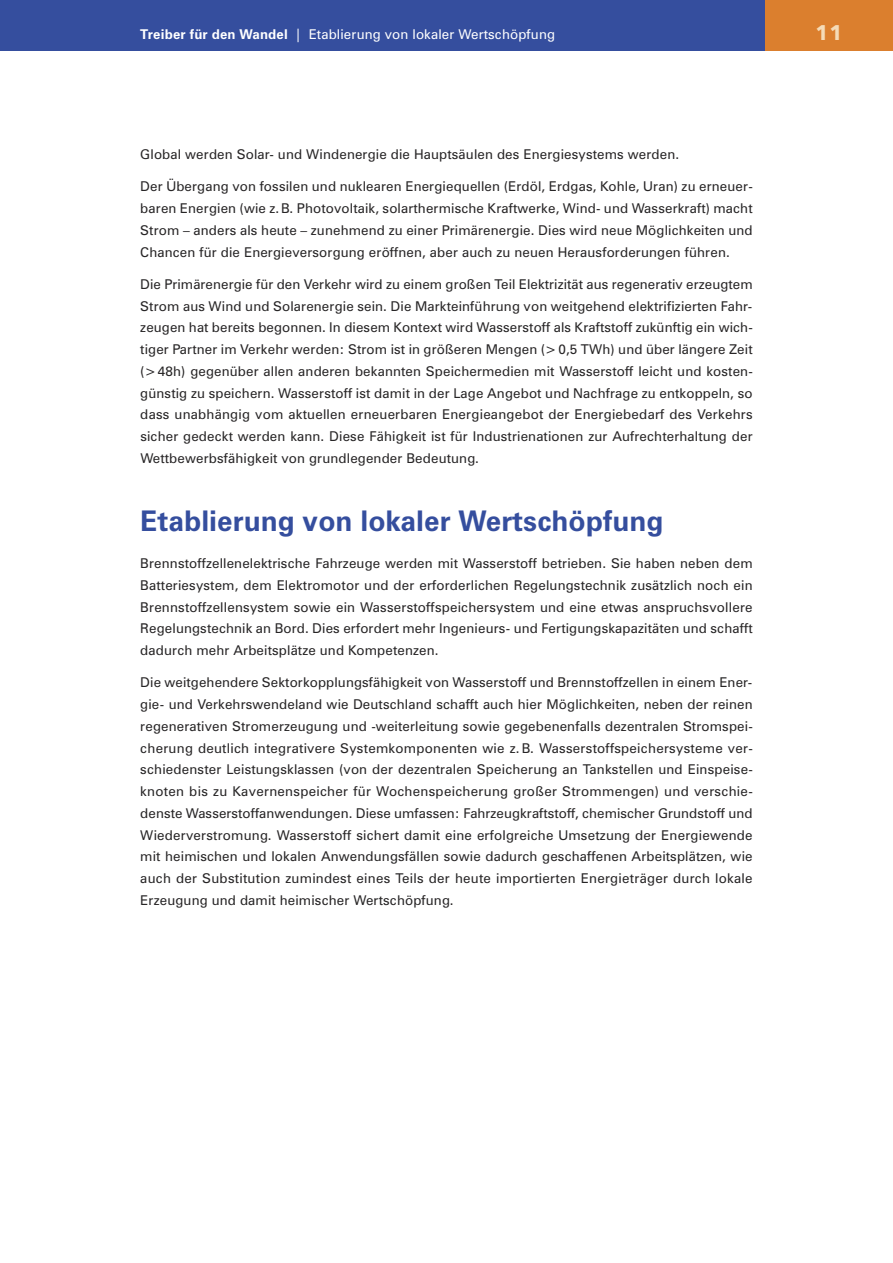
<style>
.page{position:relative;width:893px;height:1263px;background:#fff}
.page>*{position:absolute;margin:0;border:0;box-sizing:border-box;transform-origin:0 0}
.t1{font:700 28.5px "Zurich BT";color:#354e9e}
.t2{font:700 21px "Avenir Next LT Pro";color:#f5dbb7}
.t3{font:13.5px/21.8px "Zurich BT";letter-spacing:.01em;color:#272526;text-align:justify}
.t4{font:13.5px "Zurich BT";letter-spacing:.01em;color:#fff}
.s1{font-weight:700}
</style>
<div class="page">
<div style="left:0;top:0;width:765px;height:51px;background:#354e9e"></div>
<div style="left:765px;top:0;width:128px;height:51px;background:#db7f2e"></div>
<p class="t4" style="left:140px;top:27px;width:416px"><span class="s1">Treiber für den Wandel</span> | Etablierung von lokaler Wertschöpfung</p>
<h2 class="t2" style="left:815px;top:25px;width:29px">11</h2>
<p class="t3" style="left:140px;top:144px;width:540px">Global werden Solar- und Windenergie die Hauptsäulen des Energiesystems werden.</p>
<p class="t3" style="left:140px;top:176px;width:614px">Der Übergang von fossilen und nuklearen Energiequellen (Erdöl, Erdgas, Kohle, Uran) zu erneuer&shy;baren Energien (wie z.B. Photovoltaik, solarthermische Kraftwerke, Wind- und Wasserkraft) macht Strom – anders als heute – zunehmend zu einer Primärenergie. Dies wird neue Möglichkeiten und Chancen für die Energieversorgung eröffnen, aber auch zu neuen Herausforderungen führen.</p>
<p class="t3" style="left:140px;top:273px;width:614px">Die Primärenergie für den Verkehr wird zu einem großen Teil Elektrizität aus regenerativ erzeugtem Strom aus Wind und Solarenergie sein. Die Markteinführung von weitgehend elektrifizierten Fahr&shy;zeugen hat bereits begonnen. In diesem Kontext wird Wasserstoff als Kraftstoff zukünftig ein wich&shy;tiger Partner im Verkehr werden: Strom ist in größeren Mengen (&gt; 0,5 TWh) und über längere Zeit (&gt; 48h) gegenüber allen anderen bekannten Speichermedien mit Wasserstoff leicht und kosten&shy;günstig zu speichern. Wasserstoff ist damit in der Lage Angebot und Nachfrage zu entkoppeln, so dass unabhängig vom aktuellen erneuerbaren Energieangebot der Energiebedarf des Verkehrs sicher gedeckt werden kann. Diese Fähigkeit ist für Industrienationen zur Aufrechterhaltung der Wettbewerbsfähigkeit von grundlegender Bedeutung.</p>
<h1 class="t1" style="left:140px;top:505px;width:525px">Etablierung von lokaler Wertschöpfung</h1>
<p class="t3" style="left:140px;top:553px;width:614px">Brennstoffzellenelektrische Fahrzeuge werden mit Wasserstoff betrieben. Sie haben neben dem Batteriesystem, dem Elektromotor und der erforderlichen Regelungstechnik zusätzlich noch ein Brennstoffzellensystem sowie ein Wasserstoffspeichersystem und eine etwas anspruchsvollere Regelungstechnik an Bord. Dies erfordert mehr Ingenieurs- und Fertigungskapazitäten und schafft dadurch mehr Arbeitsplätze und Kompetenzen.</p>
<p class="t3" style="left:140px;top:672px;width:614px">Die weitgehendere Sektorkopplungsfähigkeit von Wasserstoff und Brennstoffzellen in einem Ener&shy;gie- und Verkehrswendeland wie Deutschland schafft auch hier Möglichkeiten, neben der reinen regenerativen Stromerzeugung und -weiterleitung sowie gegebenenfalls dezentralen Stromspei&shy;cherung deutlich integrativere Systemkomponenten wie z.B. Wasserstoffspeichersysteme ver&shy;schiedenster Leistungsklassen (von der dezentralen Speicherung an Tankstellen und Einspeise&shy;knoten bis zu Kavernenspeicher für Wochenspeicherung großer Strommengen) und verschie&shy;denste Wasserstoffanwendungen. Diese umfassen: Fahrzeugkraftstoff, chemischer Grundstoff und Wiederverstromung. Wasserstoff sichert damit eine erfolgreiche Umsetzung der Energiewende mit heimischen und lokalen Anwendungsfällen sowie dadurch geschaffenen Arbeitsplätzen, wie auch der Substitution zumindest eines Teils der heute importierten Energieträger durch lokale Erzeugung und damit heimischer Wertschöpfung.</p>
</div>
